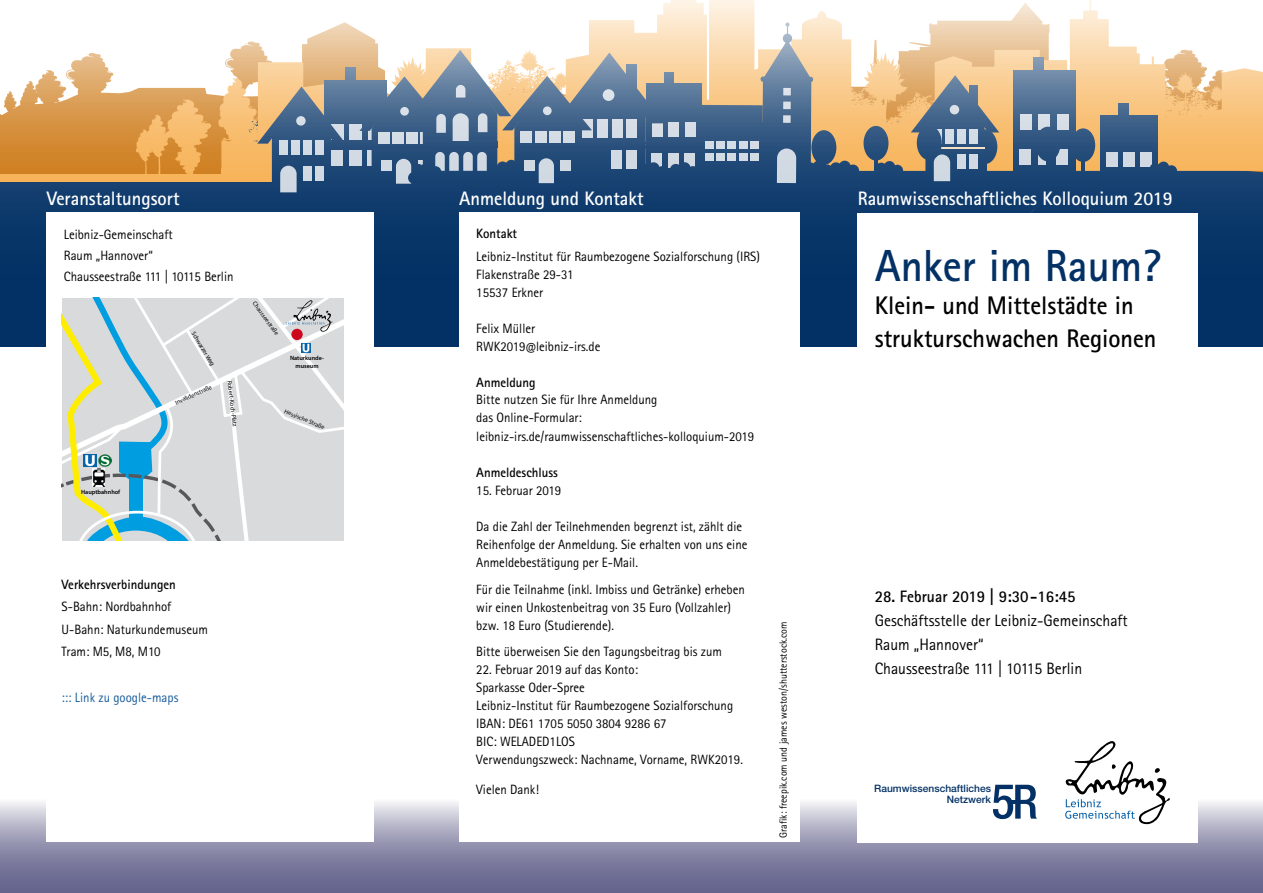
<style>
.page{position:relative;width:1263px;height:893px;background:#fff}
.page>*{position:absolute;margin:0;border:0;box-sizing:border-box;transform-origin:0 0}
.t1{font:700 45px "Rotis Sans Serif Pro";color:#033165;scale:.95 1}
.t2{font:700 25.5px/33px "Rotis Sans Serif Pro";color:#000;scale:.95 1}
.t3{font:700 19.5px "Rotis Sans Serif Pro";color:#fff;scale:.95 1}
.t4{font:16.5px/24px "Rotis Sans Serif Pro";color:#000;scale:.95 1}
.t5{font:700 16.5px "Rotis Sans Serif Pro";color:#000;scale:.95 1}
.t6{font:13.5px/18px "Rotis Sans Serif Pro";color:#000;scale:.95 1}
.t7{font:700 13.5px "Rotis Sans Serif Pro";color:#000;scale:.95 1}
.t8{font:13.5px "Rotis Sans Serif Pro";color:#165b9a;scale:.95 1}
.t9{font:10.5px "Rotis Sans Serif Pro";color:#000;scale:.95 1}
.t10{font:500 10.2px/10.5px "Helvetica Neue";color:#033165;text-align:right}
.t11{font:6.15px "Myriad Pro";color:#000}
.t12{font:600 6.15px/7.4px "Myriad Pro";color:#000;text-align:center}
</style>
<div class="page">
<svg style="left:26px;top:53px;width:192px;height:62px"></svg>
<div style="left:0;top:121px;width:1263px;height:225px;background:#0e3a6c"></div>
<svg style="left:0;top:87px;width:95px;height:28px"></svg>
<div style="left:0;top:115px;width:233px;height:63px;background:linear-gradient(to bottom,#d79547,#ce7d1c)"></div>
<svg style="left:218px;top:0;width:1045px;height:174px"></svg>
<svg style="left:136px;top:99px;width:76px;height:75px;background:#e5a352"></svg>
<div style="left:221px;top:168px;width:103px;height:14px;background:#f7b45b"></div>
<div style="left:0;top:174px;width:221px;height:8px;background:#f7b45a"></div>
<div style="left:345px;top:68px;width:11px;height:20px;background:#728ca9"></div>
<div style="left:324px;top:112px;width:63px;height:71px;background:linear-gradient(to bottom,#43658c,#133e6e)"></div>
<div style="left:350px;top:124px;width:12px;height:16px;background:#d6dde6"></div>
<div style="left:349px;top:150px;width:12px;height:16px;background:#d2dae3"></div>
<div style="left:324px;top:80px;width:63px;height:34px;background:linear-gradient(to bottom,#6a86a4,#47688e)"></div>
<div style="left:1033px;top:58px;width:11px;height:20px;background:#8097b1"></div>
<div style="left:1013px;top:102px;width:62px;height:79px;background:linear-gradient(to bottom,#4d6d92,#123e6e)"></div>
<div style="left:1020px;top:114px;width:12px;height:16px;background:#d8dee7"></div>
<div style="left:1038px;top:114px;width:12px;height:16px;background:#d8dfe7"></div>
<div style="left:1057px;top:114px;width:11px;height:16px;background:#d8dee7"></div>
<div style="left:1019px;top:149px;width:12px;height:16px;background:#d2dae4"></div>
<svg style="left:1038px;top:156px;width:8px;height:9px"></svg>
<div style="left:1056px;top:149px;width:12px;height:16px;background:#d2dae3"></div>
<div style="left:1013px;top:70px;width:62px;height:34px;background:linear-gradient(to bottom,#7790ac,#517195)"></div>
<div style="left:1118px;top:104px;width:10px;height:19px;background:#496a8f"></div>
<svg style="left:1099px;top:141px;width:30px;height:39px"></svg>
<div style="left:1106px;top:152px;width:11px;height:14px;background:#d2dae3"></div>
<div style="left:1123px;top:152px;width:11px;height:14px;background:#d2dae3"></div>
<div style="left:1099px;top:115px;width:58px;height:26px;background:#385c85"></div>
<svg style="left:359px;top:22px;width:503px;height:162px"></svg>
<hr style="left:1081px;top:154px;width:4px;height:25px;background:#1c4674">
<div style="left:1071px;top:128px;width:24px;height:34px;background:#2b527d;border-radius:50%"></div>
<hr style="left:983px;top:155px;width:4px;height:27px;background:#174171">
<hr style="left:822px;top:156px;width:4px;height:26px;background:#1a4473">
<div style="left:811px;top:130px;width:25px;height:35px;background:#294f7b;border-radius:50%"></div>
<svg style="left:1129px;top:87px;width:134px;height:93px"></svg>
<svg style="left:871px;top:75px;width:128px;height:106px;background:#a29786"></svg>
<hr style="left:925px;top:148px;width:59px;height:1px;background:#f3dcbc">
<hr style="left:874px;top:152px;width:4px;height:26px;background:#1c4674">
<div style="left:863px;top:126px;width:25px;height:35px;background:#2d537d;border-radius:50%"></div>
<hr style="left:927px;top:152px;width:4px;height:26px;background:#1c4674">
<div style="left:917px;top:125px;width:25px;height:35px;background:#2d537e;border-radius:50%"></div>
<hr style="left:1046px;top:153px;width:4px;height:26px;background:#1c4674">
<div style="left:1035px;top:127px;width:25px;height:34px;background:#2b527d;border-radius:50%"></div>
<svg style="left:252px;top:82px;width:94px;height:110px"></svg>
<div style="left:716px;top:141px;width:9px;height:8px;background:#d4dbe4"></div>
<div style="left:705px;top:141px;width:9px;height:8px;background:#d4dbe4"></div>
<div style="left:739px;top:141px;width:8px;height:8px;background:#d4dbe4"></div>
<div style="left:750px;top:141px;width:9px;height:8px;background:#d4dbe4"></div>
<div style="left:727px;top:141px;width:9px;height:8px;background:#d4dbe4"></div>
<div style="left:716px;top:154px;width:9px;height:7px;background:#d2dae4"></div>
<div style="left:705px;top:154px;width:9px;height:7px;background:#d2dae4"></div>
<div style="left:739px;top:154px;width:8px;height:7px;background:#d2dae4"></div>
<div style="left:750px;top:154px;width:9px;height:7px;background:#d2dae4"></div>
<div style="left:727px;top:154px;width:9px;height:7px;background:#d2dae4"></div>
<svg style="left:0;top:802px;width:1263px;height:91px;background:#8382a2"></svg>
<div style="left:858px;top:783px;width:340px;height:60px;background:#fff"></div>
<div style="left:47px;top:213px;width:327px;height:629px;background:#fff"></div>
<div style="left:459px;top:213px;width:340px;height:629px;background:#fff"></div>
<div style="left:858px;top:213px;width:340px;height:561px;background:#fff"></div>
<svg style="left:62px;top:298px;width:282px;height:242px;background:#ced7d6"></svg>
<svg style="left:993px;top:785px;width:44px;height:34px"></svg>
<hr style="left:1009px;top:800px;width:12px;height:4px;background:#033165">
<svg style="left:1065px;top:741px;width:105px;height:83px"></svg>
<h3 class="t3" style="left:47px;top:186px;width:141px">Veranstaltungsort</h3>
<h3 class="t3" style="left:459px;top:186px;width:195px">Anmeldung und Kontakt</h3>
<p class="t7" style="left:476px;top:225px;width:45px">Kontakt</p>
<p class="t6" style="left:476px;top:247px;width:300px">Leibniz-Institut für Raumbezogene Sozialforschung (IRS)<br>Flakenstraße 29-31<br>15537 Erkner</p>
<p class="t6" style="left:476px;top:319px;width:132px">Felix Müller<br>RWK2019@leibniz-irs.de</p>
<p class="t7" style="left:476px;top:373px;width:64px">Anmeldung</p>
<p class="t6" style="left:476px;top:391px;width:294px">Bitte nutzen Sie für Ihre Anmeldung<br>das Online-Formular: leibniz-irs.de/raumwissenschaftliches-kolloquium-2019</p>
<p class="t7" style="left:476px;top:463px;width:87px">Anmeldeschluss</p>
<p class="t6" style="left:476px;top:481px;width:91px">15. Februar 2019</p>
<p class="t6" style="left:476px;top:518px;width:287px">Da die Zahl der Teilnehmenden begrenzt ist, zählt die<br>Reihenfolge der Anmeldung. Sie erhalten von uns eine<br>Anmeldebestätigung per E-Mail.</p>
<p class="t6" style="left:476px;top:580px;width:284px">Für die Teilnahme (inkl. Imbiss und Getränke) erheben wir einen Unkostenbeitrag von 35 Euro (Vollzahler) bzw. 18 Euro (Studierende).</p>
<p class="t6" style="left:476px;top:643px;width:260px">Bitte überweisen Sie den Tagungsbeitrag bis zum</p>
<p class="t6" style="left:476px;top:660px;width:282px">22. Februar 2019 auf das Konto:<br>Sparkasse Oder-Spree<br>Leibniz-Institut für Raumbezogene Sozialforschung IBAN: DE61 1705 5050 3804 9286 67<br>BIC: WELADED1LOS<br>Verwendungszweck: Nachname, Vorname, RWK2019.</p>
<p class="t6" style="left:476px;top:780px;width:68px">Vielen Dank!</p>
<p class="t6" style="left:64px;top:224px;width:180px;line-height:21px">Leibniz-Gemeinschaft<br>Raum „Hannover“<br>Chausseestraße 111 | 10115 Berlin</p>
<p class="t11" style="left:257px;top:299px;width:42px;rotate:54deg">Chausseestraße</p>
<p class="t11" style="left:196px;top:330px;width:40px;rotate:59deg">Schwarzer Weg</p>
<p class="t12" style="left:290px;top:354px;width:36px">Naturkunde&shy;museum</p>
<p class="t11" style="left:233px;top:380px;width:48px;rotate:83deg">Robert-Koch-Platz</p>
<p class="t11" style="left:174px;top:399px;width:41px;rotate:-24deg">Invalidenstraße</p>
<p class="t11" style="left:286px;top:408px;width:44px;rotate:22deg">Hessische Straße</p>
<p class="t12" style="left:81px;top:488px;width:41px">Hauptbahnhof</p>
<p class="t7" style="left:62px;top:576px;width:122px">Verkehrsverbindungen</p>
<p class="t6" style="left:62px;top:596px;width:155px;line-height:22.2px">S-Bahn: Nordbahnhof<br>U-Bahn: Naturkundemuseum<br>Tram: M5, M8, M10</p>
<p class="t8" style="left:62px;top:689px;width:124px">::: Link zu google-maps</p>
<p class="t9" style="left:777px;top:838px;width:229px;rotate:-90deg">Grafik: freepik.com und james weston/shutterstock.com</p>
<h3 class="t3" style="left:858px;top:186px;width:333px">Raumwissenschaftliches Kolloquium 2019</h3>
<h1 class="t1" style="left:875px;top:237px;width:303px">Anker im Raum?</h1>
<h2 class="t2" style="left:875px;top:288px;width:298px">Klein- und Mittelstädte in strukturschwachen Regionen</h2>
<p class="t5" style="left:875px;top:586px;width:213px">28. Februar 2019 | 9:30-16:45</p>
<p class="t4" style="left:875px;top:608px;width:268px">Geschäftsstelle der Leibniz-Gemeinschaft<br>Raum „Hannover“<br>Chausseestraße 111 | 10115 Berlin</p>
<p class="t10" style="left:874px;top:783px;width:118px">Raumwissenschaftliches<br>Netzwerk</p>
</div>
